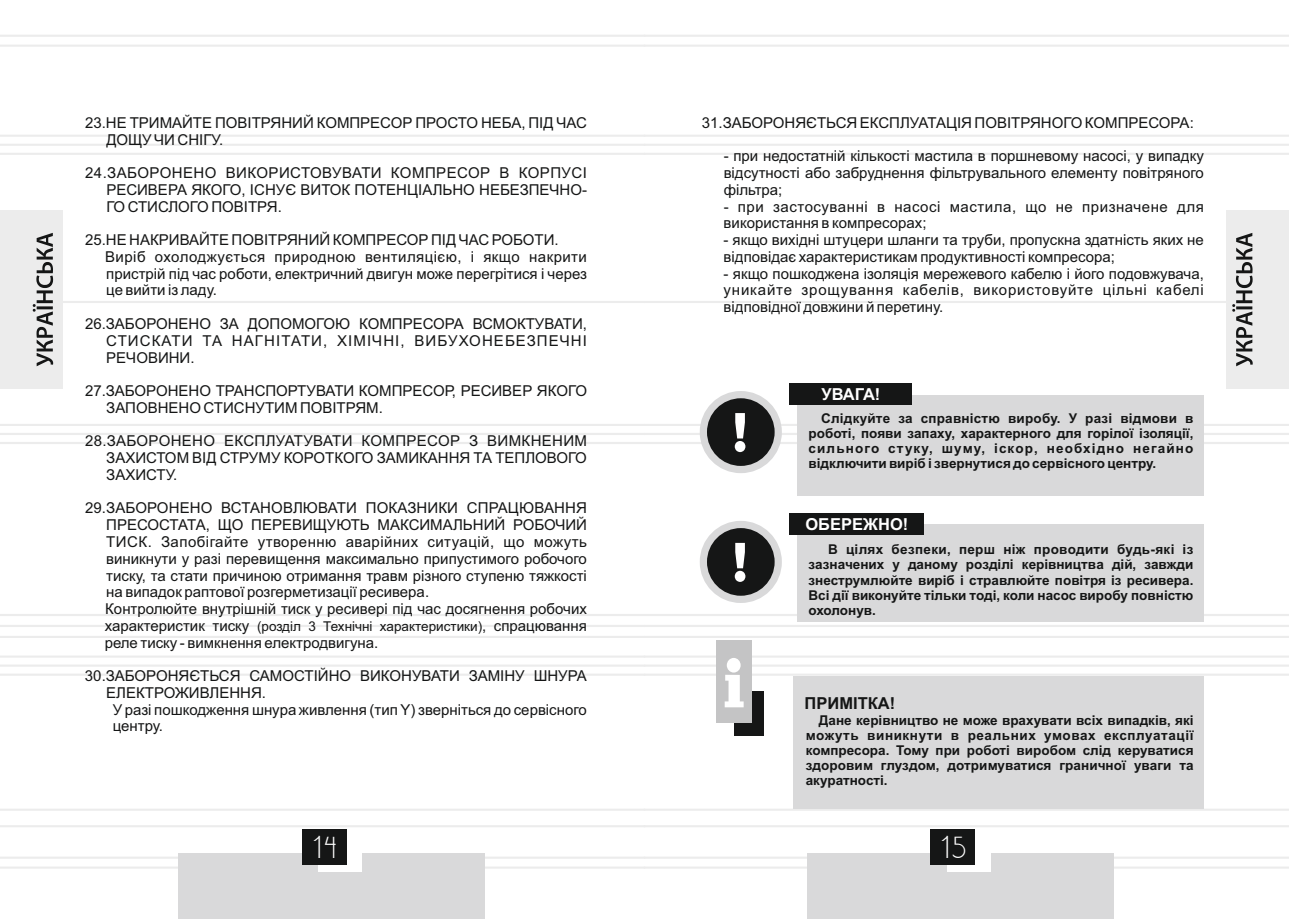
<style>
.page{position:relative;width:1289px;height:919px;background:#fff}
.page>*{position:absolute;margin:0;border:0;box-sizing:border-box;transform-origin:0 0}
.t1{font:26.25px "DS Standart Cyr";color:#fff}
.t2{font:700 16.5px "Arial";color:#fff}
.t3{font:700 16.5px "Arial";color:#151616}
.t4{font:15px/16.8px "Arial";color:#151616}
.t5{font:15px/16.8px "Arial";letter-spacing:.035em;color:#151616}
.t6{font:700 13.5px/15.1px "Arial";color:#151616;text-align:justify}
.t7{font:13.5px "Arial";color:#151616}
.s1{font-size:15px}
</style>
<div class="page">
<hr style="left:644px;top:135px;width:644px;height:2px;background:#ececec">
<hr style="left:644px;top:153px;width:644px;height:2px;background:#ececec">
<hr style="left:644px;top:614px;width:644px;height:2px;background:#ececec">
<hr style="left:644px;top:635px;width:644px;height:3px;background:#ececec">
<hr style="left:644px;top:655px;width:644px;height:2px;background:#ececec">
<hr style="left:644px;top:856px;width:644px;height:2px;background:#ececec">
<hr style="left:644px;top:866px;width:644px;height:2px;background:#ececec">
<hr style="left:644px;top:35px;width:644px;height:2px;background:#ececec">
<hr style="left:644px;top:45px;width:644px;height:2px;background:#ececec">
<hr style="left:644px;top:808px;width:644px;height:2px;background:#ececec">
<hr style="left:644px;top:825px;width:644px;height:2px;background:#ececec">
<hr style="left:644px;top:301px;width:644px;height:2px;background:#ececec">
<hr style="left:0;top:135px;width:644px;height:2px;background:#ececec">
<hr style="left:0;top:144px;width:1288px;height:2px;background:#ececec">
<hr style="left:0;top:153px;width:644px;height:2px;background:#ececec">
<hr style="left:0;top:614px;width:644px;height:2px;background:#ececec">
<hr style="left:0;top:625px;width:1288px;height:2px;background:#ececec">
<hr style="left:0;top:635px;width:644px;height:3px;background:#ececec">
<hr style="left:0;top:655px;width:644px;height:2px;background:#ececec">
<hr style="left:0;top:856px;width:644px;height:2px;background:#ececec">
<hr style="left:0;top:866px;width:644px;height:2px;background:#ececec">
<hr style="left:0;top:35px;width:644px;height:2px;background:#ececec">
<hr style="left:0;top:45px;width:644px;height:2px;background:#ececec">
<hr style="left:0;top:808px;width:644px;height:2px;background:#ececec">
<hr style="left:0;top:825px;width:644px;height:2px;background:#ececec">
<hr style="left:0;top:301px;width:644px;height:2px;background:#ececec">
<div style="left:178px;top:853px;width:307px;height:65px;background:#d9d9da"></div>
<div style="left:318px;top:832px;width:44px;height:39px;background:#fff"></div>
<div style="left:301px;top:829px;width:45px;height:36px;background:#151616"></div>
<div style="left:0;top:210px;width:62px;height:179px;background:#ececec"></div>
<svg style="left:33px;top:233px;width:20px;height:133px"></svg>
<div style="left:807px;top:853px;width:306px;height:65px;background:#d9d9da"></div>
<div style="left:946px;top:832px;width:44px;height:39px;background:#fff"></div>
<div style="left:930px;top:829px;width:45px;height:36px;background:#151616"></div>
<div style="left:1226px;top:210px;width:62px;height:179px;background:#ececec"></div>
<svg style="left:1232px;top:233px;width:20px;height:133px"></svg>
<div style="left:699px;top:391px;width:82px;height:82px;border:14px solid #d9d9da;border-radius:50%"></div>
<div style="left:707px;top:398px;width:67px;height:68px;background:#151616;border-radius:50%"></div>
<svg style="left:0;top:413px;width:1288px;height:39px"></svg>
<div style="left:797px;top:394px;width:406px;height:101px;background:#d9d9da"></div>
<div style="left:789px;top:383px;width:122px;height:22px;background:#151616"></div>
<div style="left:735px;top:691px;width:29px;height:45px;background:#151616"></div>
<div style="left:715px;top:639px;width:36px;height:83px;background:#c4c4c5"></div>
<svg style="left:0;top:658px;width:1288px;height:49px"></svg>
<div style="left:793px;top:676px;width:410px;height:132px;background:#d9d9da"></div>
<div style="left:699px;top:521px;width:82px;height:82px;border:14px solid #d9d9da;border-radius:50%"></div>
<div style="left:707px;top:528px;width:67px;height:67px;background:#151616;border-radius:50%"></div>
<svg style="left:734px;top:543px;width:11px;height:39px"></svg>
<div style="left:797px;top:524px;width:406px;height:98px;background:#d9d9da"></div>
<div style="left:789px;top:513px;width:134px;height:22px;background:#151616"></div>
<p class="t4" style="left:106px;top:115px;width:482px;text-indent:-21px">23.НЕ ТРИМАЙТЕ ПОВІТРЯНИЙ КОМПРЕСОР ПРОСТО НЕБА, ПІД ЧАС<br>ДОЩУ ЧИ СНІГУ.</p>
<p class="t4" style="left:106px;top:166px;width:482px;text-align:justify;text-indent:-21px">24.ЗАБОРОНЕНО ВИКОРИСТОВУВАТИ КОМПРЕСОР В КОРПУСІ РЕСИВЕРА ЯКОГО, ІСНУЄ ВИТОК ПОТЕНЦІАЛЬНО НЕБЕЗПЕЧНО-ГО СТИСЛОГО ПОВІТРЯ.</p>
<p class="t4" style="left:105px;top:233px;width:483px;text-indent:-20px">25.НЕ НАКРИВАЙТЕ ПОВІТРЯНИЙ КОМПРЕСОР ПІД ЧАС РОБОТИ.<br>Виріб охолоджується природною вентиляцією, і якщо накрити пристрій під час роботи, електричний двигун може перегрітися і через це вийти із ладу.</p>
<p class="t4" style="left:106px;top:317px;width:482px;text-align:justify;text-indent:-21px">26.ЗАБОРОНЕНО ЗА ДОПОМОГОЮ КОМПРЕСОРА ВСМОКТУВАТИ, СТИСКАТИ ТА НАГНІТАТИ, ХІМІЧНІ, ВИБУХОНЕБЕЗПЕЧНІ РЕЧОВИНИ.</p>
<p class="t4" style="left:106px;top:384px;width:482px;text-indent:-21px">27.ЗАБОРОНЕНО ТРАНСПОРТУВАТИ КОМПРЕСОР, РЕСИВЕР ЯКОГО<br>ЗАПОВНЕНО СТИСНУТИМ ПОВІТРЯМ.</p>
<p class="t4" style="left:106px;top:434px;width:482px;text-align:justify;text-indent:-21px">28.ЗАБОРОНЕНО ЕКСПЛУАТУВАТИ КОМПРЕСОР З ВИМКНЕНИМ ЗАХИСТОМ ВІД СТРУМУ КОРОТКОГО ЗАМИКАННЯ ТА ТЕПЛОВОГО ЗАХИСТУ.</p>
<p class="t4" style="left:105px;top:501px;width:483px;text-indent:-20px">29.ЗАБОРОНЕНО ВСТАНОВЛЮВАТИ ПОКАЗНИКИ СПРАЦЮВАННЯ ПРЕСОСТАТА, ЩО ПЕРЕВИЩУЮТЬ МАКСИМАЛЬНИЙ РОБОЧИЙ ТИСК. Запобігайте утворенню аварійних ситуацій, що можуть виникнути у разі перевищення максимально припустимого робочого тиску, та стати причиною отримання травм різного ступеню тяжкості на випадок раптової розгерметизації ресивера.<br>Контролюйте внутрішній тиск у ресивері під час досягнення робочих</p>
<p class="t7" style="left:105px;top:621px;width:484px"><span class="s1">характеристик тиску</span> (розділ 3 Технічні характеристики)<span class="s1">, спрацювання</span></p>
<p class="t4" style="left:105px;top:635px;width:275px">реле тиску - вимкнення електродвигуна.</p>
<p class="t4" style="left:85px;top:668px;width:503px">30. ЗАБОРОНЯЄТЬСЯ САМОСТІЙНО ВИКОНУВАТИ ЗАМІНУ ШНУРА</p>
<p class="t4" style="left:106px;top:685px;width:161px">ЕЛЕКТРОЖИВЛЕННЯ.</p>
<p class="t4" style="left:113px;top:702px;width:475px">У разі пошкодження шнура живлення (тип Y) зверніться до сервісного</p>
<p class="t4" style="left:113px;top:719px;width:52px">центру.</p>
<p class="t4" style="left:702px;top:115px;width:493px">31. ЗАБОРОНЯЄТЬСЯ ЕКСПЛУАТАЦІЯ ПОВІТРЯНОГО КОМПРЕСОРА:</p>
<p class="t4" style="left:723px;top:149px;width:481px;text-align:justify">- при недостатній кількості мастила в поршневому насосі, у випадку відсутності або забруднення фільтрувального елементу повітряного фільтра;</p>
<p class="t5" style="left:723px;top:199px;width:481px">- при застосуванні в насосі мастила, що не призначене для використання в компресорах;</p>
<p class="t4" style="left:723px;top:233px;width:481px">- якщо вихідні штуцери шланги та труби, пропускна здатність яких не відповідає характеристикам продуктивності компресора;</p>
<p class="t4" style="left:723px;top:266px;width:481px;text-align:justify">- якщо пошкоджена ізоляція мережевого кабелю і його подовжувача, уникайте зрощування кабелів, використовуйте цільні кабелі відповідної довжини й перетину.</p>
<p class="t2" style="left:821px;top:388px;width:60px">УВАГА!</p>
<p class="t6" style="left:808px;top:412px;width:386px;text-indent:13px">Слідкуйте за справністю виробу. У разі відмови в роботі, появи запаху, характерного для горілої ізоляції, сильного стуку, шуму, іскор, необхідно негайно відключити виріб і звернутися до сервісного центру.</p>
<p class="t2" style="left:805px;top:518px;width:104px">ОБЕРЕЖНО!</p>
<p class="t6" style="left:808px;top:543px;width:386px;text-indent:20px">В цілях безпеки, перш ніж проводити будь-які із зазначених у даному розділі керівництва дій, завжди знеструмлюйте виріб і стравлюйте повітря із ресивера.<br>Всі дії виконуйте тільки тоді, коли насос виробу повністю охолонув.</p>
<p class="t3" style="left:804px;top:697px;width:92px">ПРИМІТКА!</p>
<p class="t6" style="left:805px;top:714px;width:389px;text-indent:13px">Дане керівництво не може врахувати всіх випадків, які можуть виникнути в реальних умовах експлуатації компресора. Тому при роботі виробом слід керуватися здоровим глуздом, дотримуватися граничної уваги та акуратності.</p>
<h1 class="t1" style="left:313px;top:836px;width:25px">14</h1>
<h1 class="t1" style="left:941px;top:836px;width:26px">15</h1>
</div>
